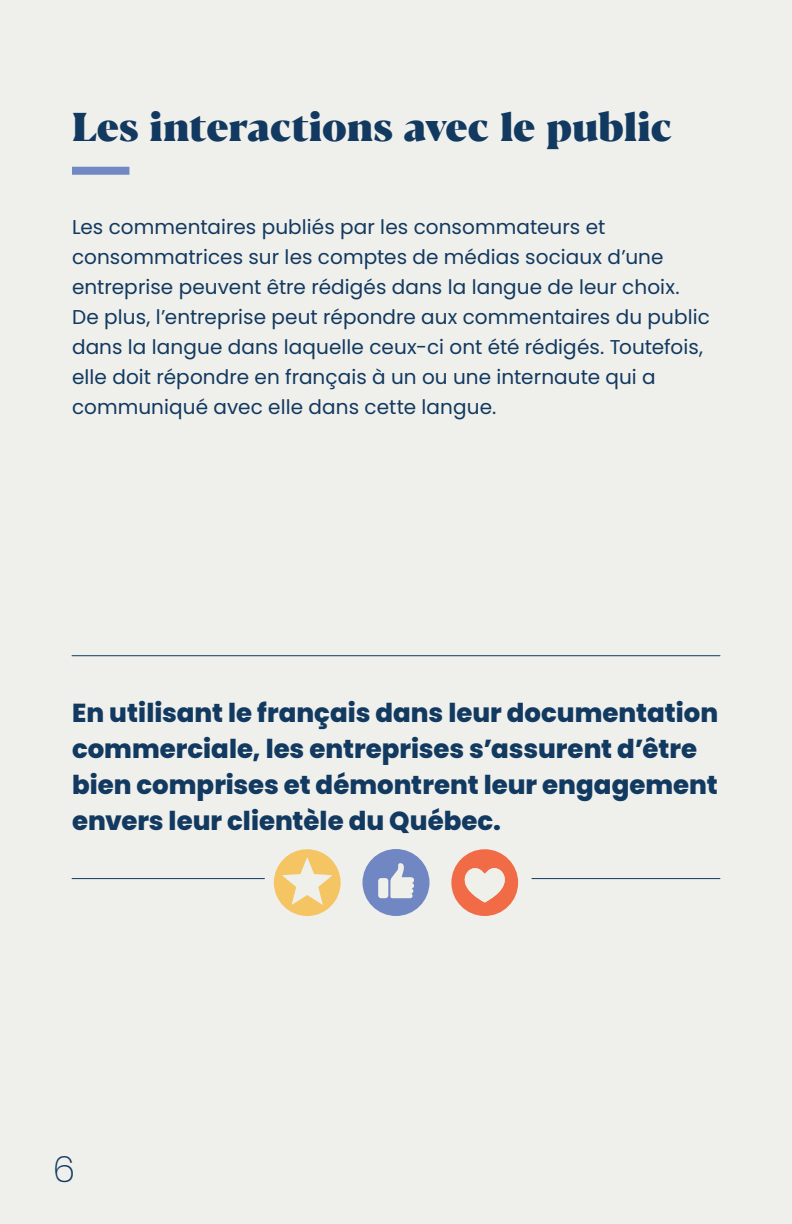
<style>
.page{position:relative;width:792px;height:1224px;background:#efefeb}
.page>*{position:absolute;margin:0;border:0;box-sizing:border-box;transform-origin:0 0}
.t1{font:800 40px "Blacker Display";letter-spacing:-.005em;color:#123960}
.t2{font:200 36px "Poppins";color:#123960}
.t3{font:800 26px/36px "Poppins";color:#123960}
.t4{font:20px/30px "Poppins";letter-spacing:.005em;color:#123960}
</style>
<div class="page">
<div style="left:72px;top:167px;width:57px;height:8px;background:#7088c4"></div>
<hr style="left:72px;top:655px;width:648px;height:1px;background:#123960">
<div style="left:363px;top:849px;width:66px;height:67px;background:#7087c4;border-radius:50%"></div>
<div style="left:378px;top:878px;width:10px;height:20px;background:#f0f0eb;border-radius:3px"></div>
<svg style="left:390px;top:863px;width:24px;height:35px"></svg>
<div style="left:274px;top:849px;width:67px;height:67px;background:#f5c463;border-radius:50%"></div>
<svg style="left:282px;top:857px;width:51px;height:48px"></svg>
<svg style="left:451px;top:849px;width:67px;height:67px"></svg>
<hr style="left:72px;top:878px;width:192px;height:1px;background:#123960">
<hr style="left:532px;top:878px;width:188px;height:1px;background:#123960">
<p class="t1" style="left:72px;top:102px;width:602px">Les interactions avec le public</p>
<p class="t4" style="left:72px;top:212px;width:639px">Les commentaires publiés par les consommateurs et consommatrices sur les comptes de médias sociaux d’une entreprise peuvent être rédigés dans la langue de leur choix.<br>De plus, l’entreprise peut répondre aux commentaires du public dans la langue dans laquelle ceux-ci ont été rédigés. Toutefois, elle doit répondre en français à un ou une internaute qui a communiqué avec elle dans cette langue.</p>
<p class="t3" style="left:72px;top:695px;width:648px">En utilisant le français dans leur documentation commerciale, les entreprises s’assurent d’être</p>
<p class="t3" style="left:72px;top:767px;width:647px">bien comprises et démontrent leur engagement</p>
<p class="t3" style="left:72px;top:803px;width:431px">envers leur clientèle du Québec.</p>
<p class="t2" style="left:53px;top:1148px;width:24px">6</p>
</div>
